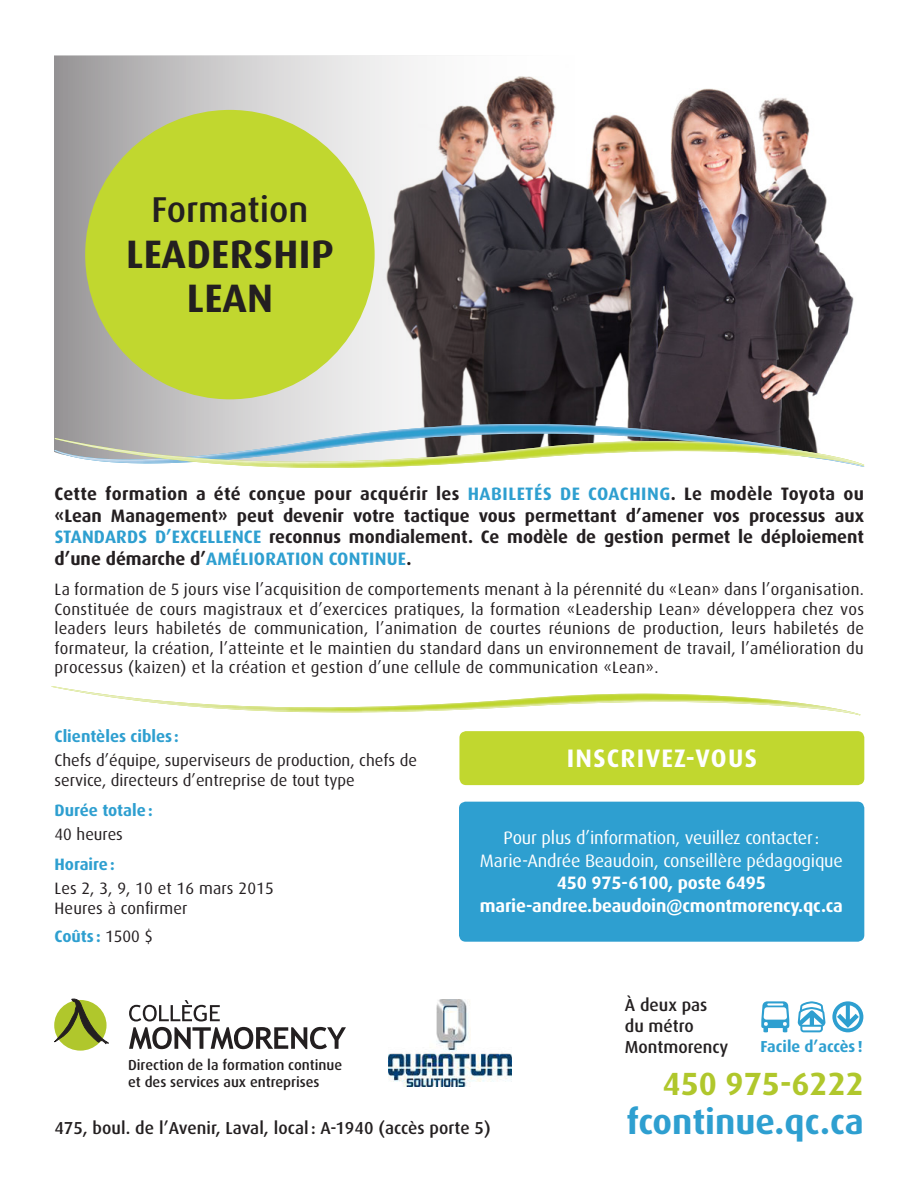
<style>
.page{position:relative;width:918px;height:1188px;background:#fff}
.page>*{position:absolute;margin:0;border:0;box-sizing:border-box;transform-origin:0 0}
.t1{font:700 39.75px/44.2px "Dax Pro";letter-spacing:.01em;color:#231f20;text-align:center}
.t2{font:500 36px "Dax Pro";color:#231f20}
.t3{font:700 35.25px "Dax Pro";color:#2e9fd0}
.t4{font:700 32.1px "Dax Pro";color:#b0c72c}
.t5{font:700 25.35px "Dax Pro";letter-spacing:.05em;color:#fff}
.normal_last{font:700 18px/21.8px "Dax Pro";color:#241f21;text-align:justify}
.t6{font:700 18px/22.5px "Dax Pro";letter-spacing:-.01em;color:#fff;text-align:center}
.t7{font:18px "Dax Pro";letter-spacing:-.01em;color:#fff}
.t8{font:500 17.4px/20.5px "Dax Pro";color:#231f20}
.normal_last-2{font:16.5px/19.5px "Dax Pro";color:#241f21;text-align:justify}
.normal_last-3{font:700 16.5px "Dax Pro";color:#2e9fd0}
.t9{font:700 15.9px "Dax Pro";color:#2e9fd0}
.t10{font:500 14.55px/16.4px "Dax Pro";color:#231f20}
.s1{color:#2e9fd0}
.s2{color:#231f20}
.s3{font-weight:400;color:#241f21}
.s4{font-weight:400}
</style>
<div class="page">
<img style="left:54px;top:55px;width:800px;height:369px">
<svg style="left:54px;top:424px;width:762px;height:28px;background:#8299a7"></svg>
<img style="left:55px;top:438px;width:809px;height:30px">
<img style="left:51px;top:686px;width:810px;height:29px">
<div style="left:85px;top:110px;width:290px;height:289px;background:#c1d72f;border-radius:50%"></div>
<div style="left:459px;top:802px;width:405px;height:140px;background:#2e9fd0;border-radius:7px"></div>
<div style="left:459px;top:731px;width:405px;height:54px;background:#c1d72f;border-radius:7px"></div>
<svg style="left:54px;top:1000px;width:53px;height:51px"></svg>
<svg style="left:54px;top:999px;width:55px;height:48px"></svg>
<svg style="left:129px;top:1000px;width:217px;height:49px"></svg>
<svg style="left:798px;top:1001px;width:27px;height:31px"></svg>
<svg style="left:832px;top:1001px;width:31px;height:31px"></svg>
<svg style="left:761px;top:1001px;width:29px;height:31px"></svg>
<img style="left:389px;top:999px;width:123px;height:88px">
<p class="t2" style="left:151px;top:187px;width:159px">Formation</p>
<p class="t1" style="left:126px;top:231px;width:209px">LEADERSHIP<br>LEAN</p>
<p class="normal_last" style="left:55px;top:482px;width:811px">Cette formation a été conçue pour acquérir les <span class="s1">HABILETÉS DE COACHING</span>. Le modèle Toyota ou «Lean Management» peut devenir votre tactique vous permettant d’amener vos processus aux <span class="s1">STANDARDS D’EXCELLENCE</span> reconnus mondialement. Ce modèle de gestion permet le déploiement d’une démarche d’<span class="s1">AMÉLIORATION CONTINUE</span><span class="s2">.</span></p>
<p class="normal_last-2" style="left:55px;top:579px;width:811px">La formation de 5 jours vise l’acquisition de comportements menant à la pérennité du «Lean» dans l’organisation.<br>Constituée de cours magistraux et d’exercices pratiques, la formation «Leadership Lean» développera chez vos leaders leurs habiletés de communication, l’animation de courtes réunions de production, leurs habiletés de formateur, la création, l’atteinte et le maintien du standard dans un environnement de travail, l’amélioration du processus (kaizen) et la création et gestion d’une cellule de communication «Lean».</p>
<p class="normal_last-3" style="left:55px;top:726px;width:126px">Clientèles cibles :</p>
<p class="normal_last-2" style="left:55px;top:750px;width:364px">Chefs d’équipe, superviseurs de production, chefs de service, directeurs d’entreprise de tout type</p>
<p class="normal_last-3" style="left:55px;top:800px;width:100px">Durée totale:</p>
<p class="normal_last-2" style="left:55px;top:824px;width:70px">40 heures</p>
<p class="normal_last-3" style="left:55px;top:854px;width:62px">Horaire:</p>
<p class="normal_last-2" style="left:55px;top:878px;width:221px">Les 2, 3, 9, 10 et 16 mars 2015</p>
<p class="normal_last-2" style="left:55px;top:898px;width:134px">Heures à confirmer</p>
<p class="normal_last-3" style="left:55px;top:925px;width:100px">Coûts : <span class="s3">1500 $</span></p>
<p class="t5" style="left:567px;top:742px;width:192px">INSCRIVEZ-VOUS</p>
<p class="t7" style="left:504px;top:827px;width:317px">Pour plus d’information, veuillez contacter:</p>
<p class="t6" style="left:480px;top:849px;width:365px"><span class="s4">Marie-Andrée Beaudoin, conseillère pédagogique<br></span>450 975-6100, poste 6495 marie-andree.beaudoin@cmontmorency.qc.ca</p>
<p class="t8" style="left:625px;top:995px;width:105px">À deux pas du métro<br>Montmorency</p>
<p class="t9" style="left:761px;top:1037px;width:104px">Facile d’accès !</p>
<p class="t10" style="left:128px;top:1056px;width:216px">Direction de la formation continue et des services aux entreprises</p>
<p class="t8" style="left:54px;top:1117px;width:438px">475, boul. de l’Avenir, Laval, local : A-1940 (accès porte 5)</p>
<p class="t4" style="left:663px;top:1064px;width:203px">450 975-6222</p>
<p class="t3" style="left:626px;top:1099px;width:239px">fcontinue.qc.ca</p>
</div>
